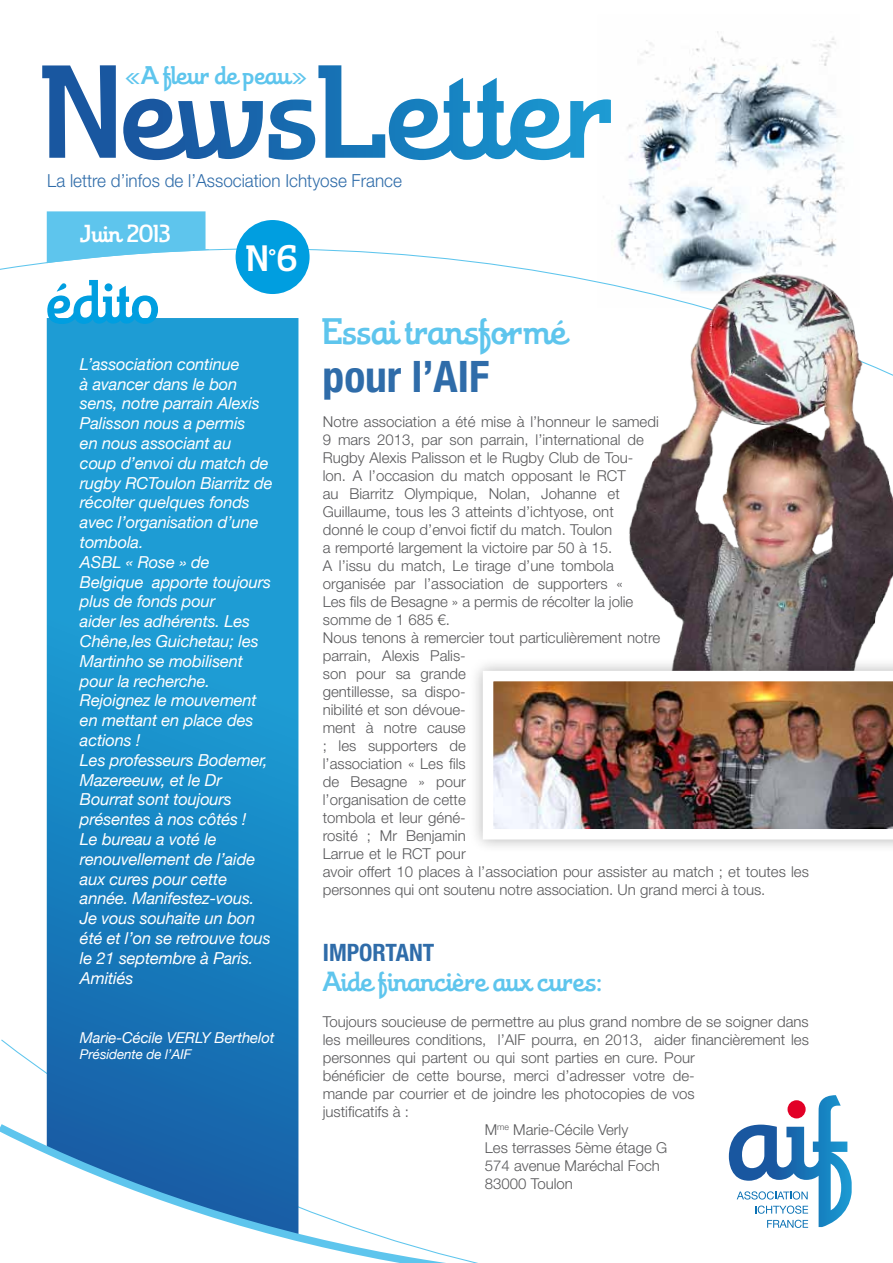
<style>
.page{position:relative;width:893px;height:1263px;background:#fff}
.page>*{position:absolute;margin:0;border:0;box-sizing:border-box;transform-origin:0 0}
.t1{font:59.85px "Theorem";letter-spacing:.015em;color:#009ee0}
.t2{font:700 condensed 43.5px "Helvetica Neue";color:#2f6ca9}
.t3{font:36px "Theorem";color:#5ec5ed}
.t4{font:35.7px "Theorem";color:#fff}
.t5{font:27px "Theorem";color:#5ec5ed}
.t6{font:24.9px "Theorem";color:#5ec5ed}
.t7{font:700 condensed 24px "Helvetica Neue";color:#2f6ca9}
.t8{font:24px "Theorem";color:#fff}
.t9{font:300 18px "Helvetica Neue LT Std";color:#2f6ca9;scale:.95 1}
.t10{font:italic 16.5px/19.8px "Helvetica Neue";letter-spacing:-.01em;color:#fff}
.t11{font:300 15px/18px "Helvetica Neue LT Std";color:#58585a}
.t12{font:italic 15px "Helvetica Neue";letter-spacing:-.01em;color:#fff}
.t13{font:italic 13.5px "Helvetica Neue";letter-spacing:-.01em;color:#fff}
</style>
<div class="page">
<img style="left:628px;top:31px;width:217px;height:172px">
<svg style="left:0;top:246px;width:588px;height:146px"></svg>
<svg style="left:47px;top:318px;width:251px;height:799px;background:#1a8cc8"></svg>
<svg style="left:47px;top:211px;width:184px;height:52px"></svg>
<div style="left:236px;top:220px;width:74px;height:74px;background:#009ee0;border-radius:50%"></div>
<svg style="left:729px;top:1095px;width:123px;height:133px"></svg>
<svg style="left:42px;top:65px;width:569px;height:95px"></svg>
<svg style="left:0;top:1117px;width:478px;height:146px"></svg>
<img style="left:588px;top:203px;width:305px;height:453px">
<div style="left:468px;top:656px;width:425px;height:198px;background:#000;opacity:.3"></div>
<img style="left:483px;top:671px;width:410px;height:168px">
<h3 class="t6" style="left:124px;top:60px;width:185px">«A fleur de peau»</h3>
<p class="t9" style="left:47px;top:169px;width:375px">La lettre d’infos de l’Association Ichtyose France</p>
<h3 class="t8" style="left:80px;top:219px;width:92px">Juin 2013</h3>
<h1 class="t1" style="left:47px;top:266px;width:115px">édito</h1>
<h3 class="t4" style="left:246px;top:237px;width:53px">N°6</h3>
<p class="t10" style="left:80px;top:353px;width:194px">L’association continue<br>à avancer dans le bon sens, notre parrain Alexis<br>Palisson nous a permis<br>en nous associant au<br>coup d’envoi du match de rugby RCToulon Biarritz de récolter quelques fonds avec l’organisation d’une tombola.<br>ASBL « Rose » de<br>Belgique apporte toujours plus de fonds pour<br>aider les adhérents. Les<br>Chêne,les Guichetau; les<br>Martinho se mobilisent pour la recherche.<br>Rejoignez le mouvement en mettant en place des actions !<br>Les professeurs Bodemer,<br>Mazereeuw, et le Dr<br>Bourrat sont toujours présentes à nos côtés !<br>Le bureau a voté le renouvellement de l’aide aux cures pour cette année. Manifestez-vous.<br>Je vous souhaite un bon été et l’on se retrouve tous le 21 septembre à Paris.<br>Amitiés</p>
<p class="t12" style="left:80px;top:1025px;width:196px">Marie-Cécile VERLY Berthelot</p>
<p class="t13" style="left:80px;top:1043px;width:113px">Présidente de l’AIF</p>
<h3 class="t3" style="left:323px;top:310px;width:246px">Essai transformé</h3>
<h2 class="t2" style="left:323px;top:350px;width:168px">pour l’AIF</h2>
<p class="t11" style="left:323px;top:412px;width:488px">Notre association a été mise à l’honneur le samedi<br>9 mars 2013, par son parrain, l’international de<br>Rugby Alexis Palisson et le Rugby Club de Tou-<br>lon. A l’occasion du match opposant le RCT<br>au Biarritz Olympique, Nolan, Johanne et<br>Guillaume, tous les 3 atteints d’ichtyose, ont<br>donné le coup d’envoi fictif du match. Toulon<br>a remporté largement la victoire par 50 à 15.<br>A l’issu du match, Le tirage d’une tombola<br>organisée par l’association de supporters «<br>Les fils de Besagne » a permis de récolter la jolie<br>somme de 1 685 €.<br>Nous tenons à remercier tout particulièrement notre<br>parrain, Alexis Palis-<br>son pour sa grande<br>gentillesse, sa dispo-<br>nibilité et son dévoue-<br>ment à notre cause<br>; les supporters de<br>l’association « Les fils<br>de Besagne » pour<br>l’organisation de cette<br>tombola et leur géné-<br>rosité ; Mr Benjamin<br>Larrue et le RCT pour<br>avoir offert 10 places à l’association pour assister au match ; et toutes les personnes qui ont soutenu notre association. Un grand merci à tous.</p>
<h3 class="t7" style="left:323px;top:938px;width:113px">IMPORTANT</h3>
<h3 class="t5" style="left:323px;top:965px;width:281px">Aide financière aux cures:</h3>
<p class="t11" style="left:323px;top:1012px;width:487px">Toujours soucieuse de permettre au plus grand nombre de se soigner dans</p>
<p class="t11" style="left:323px;top:1030px;width:488px">les meilleures conditions, l’AIF pourra, en 2013, aider financièrement les</p>
<p class="t11" style="left:323px;top:1048px;width:373px">personnes qui partent ou qui sont parties en cure. Pour</p>
<p class="t11" style="left:323px;top:1066px;width:373px">bénéficier de cette bourse, merci d’adresser votre de-</p>
<p class="t11" style="left:323px;top:1084px;width:374px">mande par courrier et de joindre les photocopies de vos</p>
<p class="t11" style="left:323px;top:1102px;width:88px">justificatifs à :</p>
<p class="t11" style="left:485px;top:1120px;width:145px">M<sup>me</sup> Marie-Cécile Verly</p>
<p class="t11" style="left:485px;top:1138px;width:184px">Les terrasses 5ème étage G</p>
<p class="t11" style="left:485px;top:1156px;width:177px">574 avenue Maréchal Foch</p>
<p class="t11" style="left:485px;top:1174px;width:90px">83000 Toulon</p>
</div>
